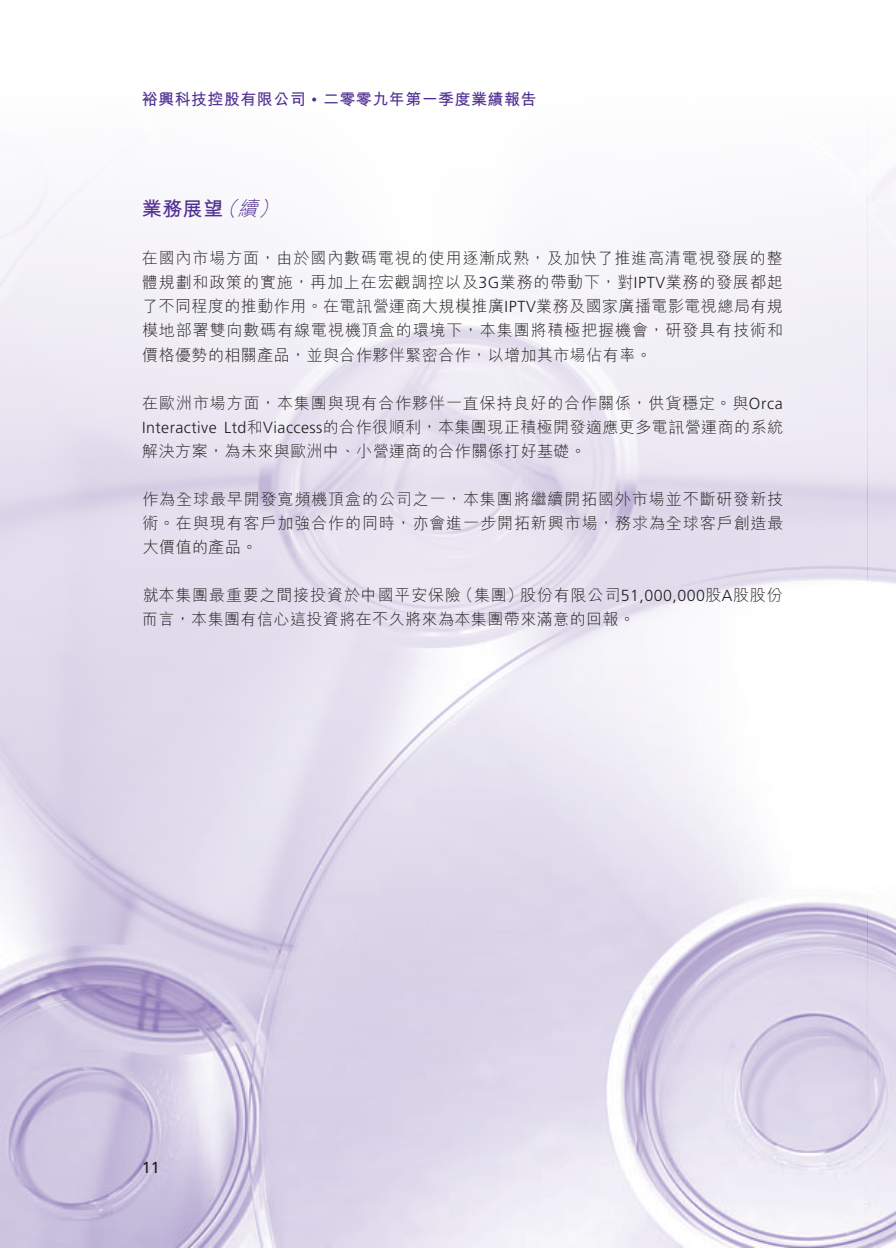
<style>
.page{position:relative;width:896px;height:1248px;background:#fff}
.page>*{position:absolute;margin:0;border:0;box-sizing:border-box;transform-origin:0 0}
.t1{font:700 20px "M Hei HK";color:#502e92}
.t2{font:italic 300 20px "M Hei HK";color:#502e92}
.t3{font:300 16px/24px "M Hei HK";letter-spacing:.03em;color:#231f20;text-align:justify}
.t4{font:300 16px/24px "M Hei HK";letter-spacing:.055em;color:#231f20;text-align:right}
.t5{font:300 16px "Frutiger LT Std";letter-spacing:.03em;color:#231f20}
.t6{font:700 16px "M Hei HK";letter-spacing:.03em;color:#502e92}
.t7{font:16px "Frutiger LT Std";color:#231f20}
.s1{font-family:"Gill Sans Std";font-weight:400}
.s2{font-family:"Frutiger LT Std"}
.s3{font-family:"M Hei HK"}
</style>
<div class="page">
<img style="left:0;top:151px;width:896px;height:1096px">
<p class="t6" style="left:142px;top:87px;width:396px">裕興科技控股有限公司 <span class="s1">•</span> 二零零九年第一季度業績報告</p>
<p class="t2" style="left:237px;top:195px;width:29px">續</p>
<p class="t2" style="left:217px;top:195px;width:29px">（</p>
<p class="t2" style="left:258px;top:195px;width:29px">(</p>
<p class="t1" style="left:142px;top:194px;width:83px">業務展望</p>
<p class="t3" style="left:142px;top:246px;width:643px">在國內市場方面，由於國內數碼電視的使用逐漸成熟，及加快了推進高清電視發展的整體規劃和政策的實施，再加上在宏觀調控以及<span class="s2">3G</span>業務的帶動下，對<span class="s2">IPTV</span>業務的發展都起了不同程度的推動作用。在電訊營運商大規模推廣<span class="s2">IPTV</span>業務及國家廣播電影電視總局有規模地部署雙向數碼有線電視機頂盒的環境下，本集團將積極把握機會，研發具有技術和價格優勢的相關產品，並與合作夥伴緊密合作，以增加其市場佔有率。</p>
<p class="t4" style="left:142px;top:390px;width:642px">在歐洲市場方面，本集團與現有合作夥伴一直保持良好的合作關係，供貨穩定。與<span class="s2">Orca<br>Ltd</span>和<span class="s2">Viaccess</span>的合作很順利，本集團現正積極開發適應更多電訊營運商的系統</p>
<p class="t5" style="left:142px;top:418px;width:76px">Interactive</p>
<p class="t3" style="left:142px;top:438px;width:445px">解決方案，為未來與歐洲中、小營運商的合作關係打好基礎。</p>
<p class="t3" style="left:142px;top:486px;width:642px">作為全球最早開發寬頻機頂盒的公司之一，本集團將繼續開拓國外市場並不斷研發新技術。在與現有客戶加強合作的同時，亦會進一步開拓新興市場，務求為全球客戶創造最大價值的產品。</p>
<p class="t5" style="left:520px;top:586px;width:264px"><span class="s3">股份有限公司</span>51,000,000<span class="s3">股</span>A<span class="s3">股股份</span></p>
<p class="t3" style="left:457px;top:582px;width:67px">（集團）</p>
<p class="t3" style="left:142px;top:582px;width:494px">就本集團最重要之間接投資於中國平安保險<br>而言，本集團有信心這投資將在不久將來為本集團帶來滿意的回報。</p>
<p class="t7" style="left:142px;top:1158px;width:19px">11</p>
</div>
